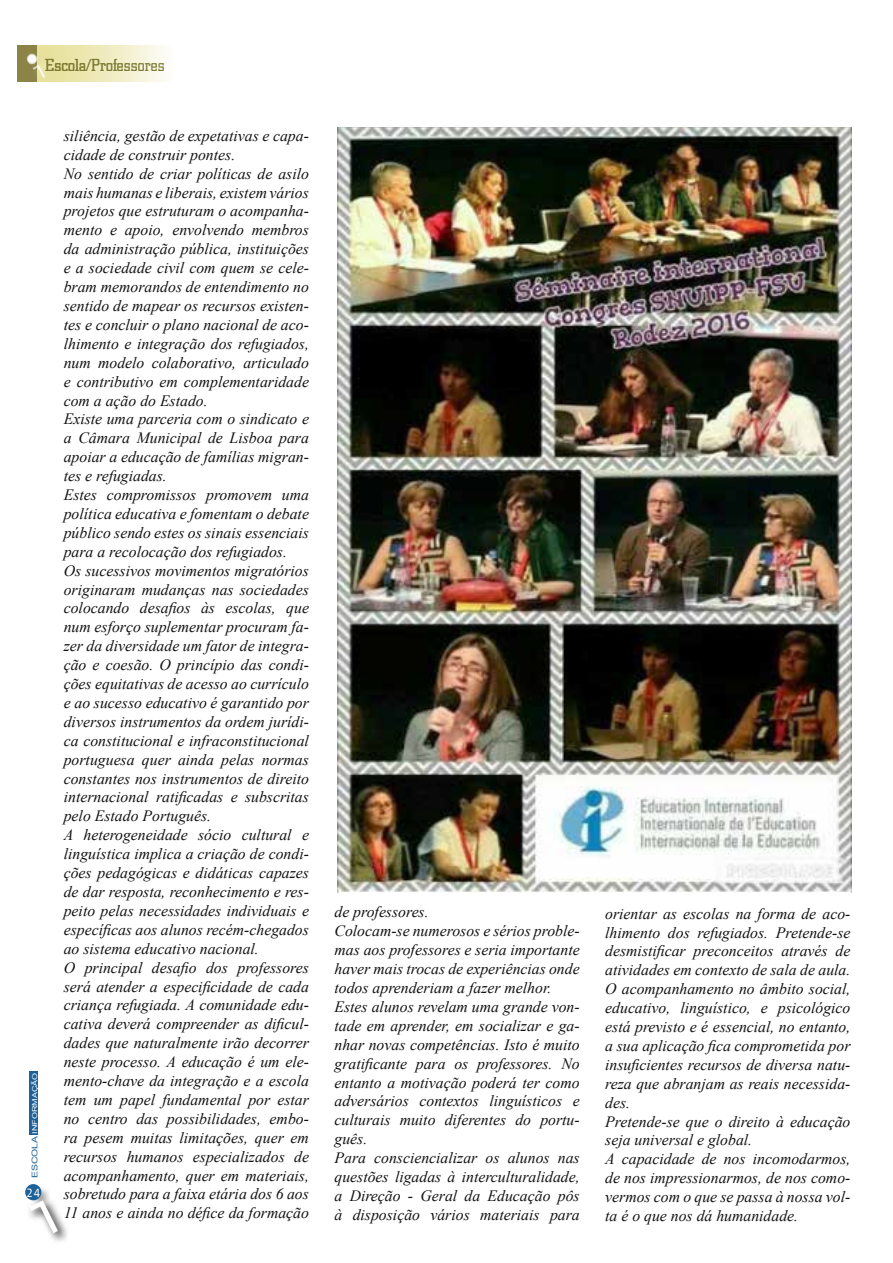
<style>
.page{position:relative;width:893px;height:1263px;background:#fff}
.page>*{position:absolute;margin:0;border:0;box-sizing:border-box;transform-origin:0 0}
.t1{font:18px "Civic";color:#7d7c31}
.t2{font:italic 15.75px/18.9px "Times New Roman";color:#121212}
.t3{font:12px "Andale Mono";color:#fff}
.t4{font:7.8px "Arial";color:#1d6198;scale:1.33 1}
.t5{font:6.75px "Arial";color:#fff;scale:1.33 1}
</style>
<div class="page">
<svg style="left:39px;top:1186px;width:28px;height:56px"></svg>
<svg style="left:29px;top:1189px;width:29px;height:44px"></svg>
<div style="left:25px;top:1184px;width:16px;height:16px;background:#1d6198;border-radius:50%"></div>
<div style="left:29px;top:1072px;width:9px;height:63px;background:#1d6198"></div>
<div style="left:37px;top:45px;width:136px;height:37px;background:linear-gradient(to right,#e5dd90,#fcfbf4)"></div>
<div style="left:17px;top:45px;width:20px;height:37px;background:#8b8446"></div>
<div style="left:29px;top:56px;width:27px;height:27px;background:#fff;opacity:.25"></div>
<svg style="left:27px;top:53px;width:10px;height:12px"></svg>
<svg style="left:33px;top:64px;width:13px;height:16px"></svg>
<img style="left:337px;top:128px;width:514px;height:764px">
<p class="t1" style="left:45px;top:56px;width:121px">Escola/Professores</p>
<p class="t5" style="left:30px;top:1134px;width:47px;rotate:-90deg">INFORMAÇÃO</p>
<p class="t4" style="left:30px;top:1178px;width:34px;rotate:-90deg">ESCOLA</p>
<p class="t3" style="left:26px;top:1185px;width:16px">24</p>
<p class="t2" style="left:64px;top:126px;width:247px">siliência, gestão de expetativas e capa&shy;cidade de construir pontes.<br>No sentido de criar políticas de asilo mais humanas e liberais, existem vários projetos que estruturam o acompanha&shy;mento e apoio, envolvendo membros da administração pública, instituições e a sociedade civil com quem se cele&shy;bram memorandos de entendimento no sentido de mapear os recursos existen&shy;tes e concluir o plano nacional de aco&shy;lhimento e integração dos refugiados, num modelo colaborativo, articulado e contributivo em complementaridade com a ação do Estado.<br>Existe uma parceria com o sindicato e a Câmara Municipal de Lisboa para apoiar a educação de famílias migran&shy;tes e refugiadas.<br>Estes compromissos promovem uma política educativa e fomentam o debate público sendo estes os sinais essenciais para a recolocação dos refugiados.<br>Os sucessivos movimentos migratórios originaram mudanças nas sociedades colocando desafios às escolas, que num esforço suplementar procuram fa&shy;zer da diversidade um fator de integra&shy;ção e coesão. O princípio das condi&shy;ções equitativas de acesso ao currículo e ao sucesso educativo é garantido por diversos instrumentos da ordem jurídi&shy;ca constitucional e infraconstitucional portuguesa quer ainda pelas normas constantes nos instrumentos de direito internacional ratificadas e subscritas pelo Estado Português.<br>A heterogeneidade sócio cultural e linguística implica a criação de condi&shy;ções pedagógicas e didáticas capazes de dar resposta, reconhecimento e res&shy;peito pelas necessidades individuais e específicas aos alunos recém-chegados ao sistema educativo nacional.<br>O principal desafio dos professores será atender a especificidade de cada criança refugiada. A comunidade edu&shy;cativa deverá compreender as dificul&shy;dades que naturalmente irão decorrer neste processo. A educação é um ele&shy;mento-chave da integração e a escola tem um papel fundamental por estar no centro das possibilidades, embo&shy;ra pesem muitas limitações, quer em recursos humanos especializados de acompanhamento, quer em materiais, sobretudo para a faixa etária dos 6 aos 11 anos e ainda no défice da formação</p>
<p class="t2" style="left:334px;top:902px;width:247px">de professores.<br>Colocam-se numerosos e sérios proble&shy;mas aos professores e seria importante haver mais trocas de experiências onde todos aprenderiam a fazer melhor.<br>Estes alunos revelam uma grande von&shy;tade em aprender, em socializar e ga&shy;nhar novas competências. Isto é muito gratificante para os professores. No entanto a motivação poderá ter como adversários contextos linguísticos e culturais muito diferentes do portu&shy;guês.<br>Para consciencializar os alunos nas questões ligadas à interculturalidade, a Direção - Geral da Educação pôs à disposição vários materiais para</p>
<p class="t2" style="left:605px;top:903px;width:247px">orientar as escolas na forma de aco&shy;lhimento dos refugiados. Pretende-se desmistificar preconceitos através de atividades em contexto de sala de aula.<br>O acompanhamento no âmbito social, educativo, linguístico, e psicológico está previsto e é essencial, no entanto, a sua aplicação fica comprometida por insuficientes recursos de diversa natu&shy;reza que abranjam as reais necessida&shy;des.<br>Pretende-se que o direito à educação seja universal e global.<br>A capacidade de nos incomodarmos, de nos impressionarmos, de nos como&shy;vermos com o que se passa à nossa vol&shy;ta é o que nos dá humanidade.</p>
</div>
